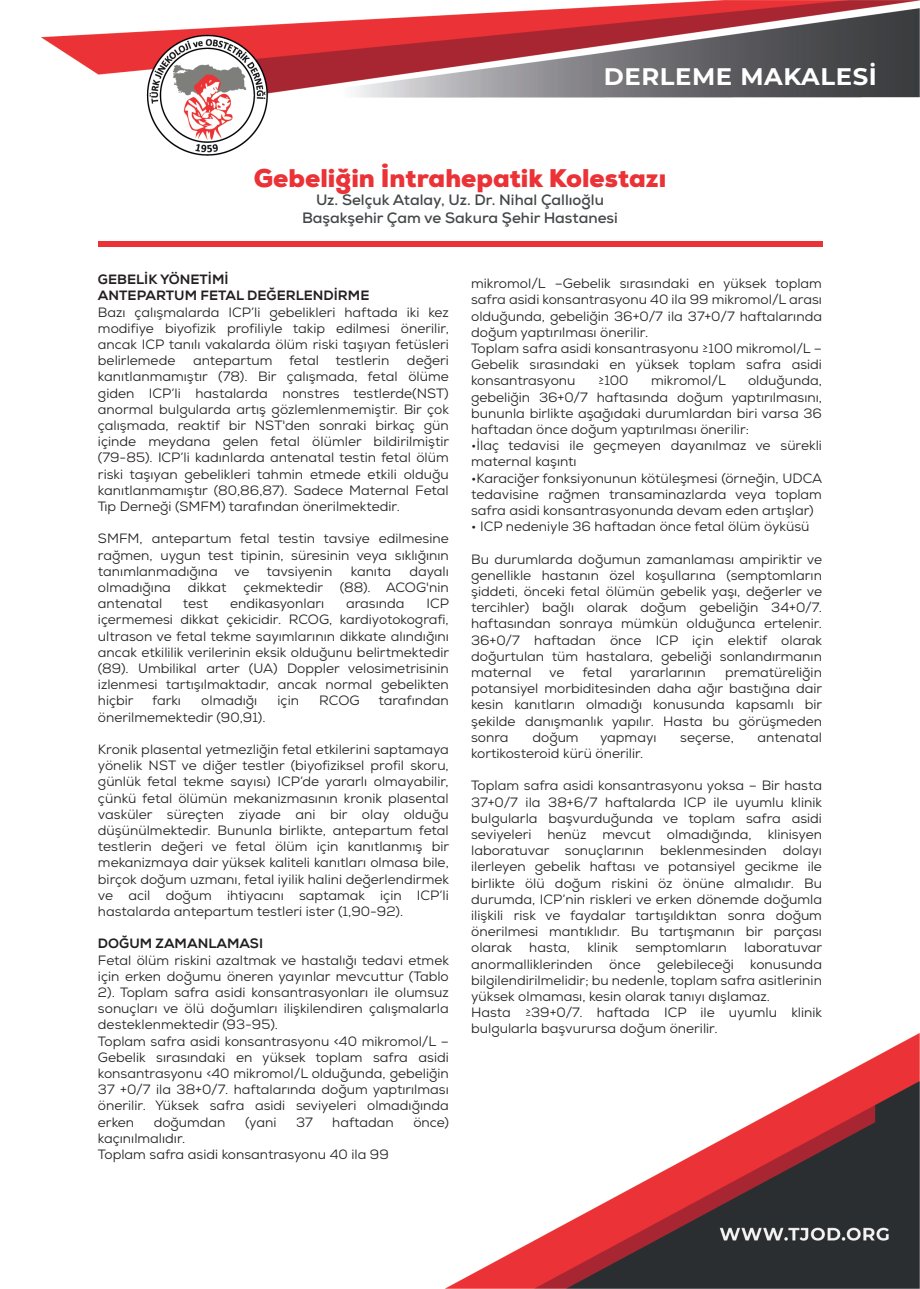
<style>
.page{position:relative;width:920px;height:1289px;background:#fff}
.page>*{position:absolute;margin:0;border:0;box-sizing:border-box;transform-origin:0 0}
.t1{font:900 25.5px "Nexa";color:#eb3236}
.t2{font:700 24px "Montserrat";letter-spacing:.025em;color:#fff}
.t3{font:700 15px/18px "Nexa";color:#444749;text-align:center}
.t4{font:13.5px/16.2px "Nexa";color:#231f20;text-align:justify}
.t5{font:800 13.5px/16.2px "Nexa";color:#231f20}
</style>
<div class="page">
<img style="left:41px;top:0;width:878px;height:1289px">
<div style="left:98px;top:241px;width:723px;height:5px;background:#eb3236"></div>
<h2 class="t2" style="left:603px;top:60px;width:274px">DERLEME MAKALESİ</h2>
<h1 class="t1" style="left:254px;top:162px;width:414px">Gebeliğin İntrahepatik Kolestazı</h1>
<p class="t3" style="left:302px;top:191px;width:317px">Uz. Selçuk Atalay, Uz. Dr. Nihal Çallıoğlu<br>Başakşehir Çam ve Sakura Şehir Hastanesi</p>
<p class="t5" style="left:98px;top:271px;width:273px">GEBELİK YÖNETİMİ<br>ANTEPARTUM FETAL DEĞERLENDİRME</p>
<p class="t4" style="left:98px;top:304px;width:352px">Bazı çalışmalarda ICP’li gebelikleri haftada iki kez modifiye biyofizik profiliyle takip edilmesi önerilir, ancak ICP tanılı vakalarda ölüm riski taşıyan fetüsleri belirlemede</p>
<p class="t4" style="left:98px;top:352px;width:352px;text-indent:309px">değeri kanıtlanmamıştır (78). Bir çalışmada, fetal ölüme giden ICP’li hastalarda nonstres testlerde(NST) anormal bulgularda artış gözlemlenmemiştir. Bir çok çalışmada, reaktif bir NST'den sonraki birkaç gün içinde meydana gelen fetal ölümler bildirilmiştir (79-85). ICP’li kadınlarda antenatal testin fetal ölüm riski taşıyan gebelikleri tahmin etmede etkili olduğu kanıtlanmamıştır (80,86,87). Sadece Maternal Fetal Tıp Derneği (SMFM) tarafından önerilmektedir.</p>
<p class="t4" style="left:98px;top:531px;width:352px">SMFM, antepartum fetal testin tavsiye edilmesine rağmen, uygun test tipinin, süresinin veya sıklığının tanımlanmadığına ve</p>
<p class="t4" style="left:193px;top:352px;width:198px">antepartum fetal testlerin</p>
<p class="t4" style="left:266px;top:563px;width:67px">tavsiyenin</p>
<p class="t4" style="left:351px;top:563px;width:42px">kanıta</p>
<p class="t4" style="left:409px;top:563px;width:41px">dayalı</p>
<p class="t4" style="left:98px;top:579px;width:74px">olmadığına</p>
<p class="t4" style="left:188px;top:579px;width:40px">dikkat</p>
<p class="t4" style="left:243px;top:579px;width:207px">çekmektedir (88). ACOG'nin</p>
<p class="t4" style="left:98px;top:595px;width:66px">antenatal</p>
<p class="t4" style="left:183px;top:595px;width:27px">test</p>
<p class="t4" style="left:230px;top:595px;width:95px">endikasyonları</p>
<p class="t4" style="left:346px;top:595px;width:60px">arasında</p>
<p class="t4" style="left:98px;top:595px;width:352px;text-indent:328px">ICP içermemesi dikkat çekicidir. RCOG, kardiyotokografi, ultrason ve fetal tekme sayımlarının dikkate alındığını ancak etkililik verilerinin eksik olduğunu belirtmektedir (89). Umbilikal arter (UA) Doppler velosimetrisinin izlenmesi tartışılmaktadır, ancak normal gebelikten hiçbir</p>
<p class="t4" style="left:152px;top:693px;width:30px">farkı</p>
<p class="t4" style="left:201px;top:693px;width:57px">olmadığı</p>
<p class="t4" style="left:277px;top:693px;width:23px">için</p>
<p class="t4" style="left:319px;top:693px;width:42px">RCOG</p>
<p class="t4" style="left:378px;top:693px;width:72px">tarafından</p>
<p class="t4" style="left:98px;top:709px;width:169px">önerilmemektedir (90,91).</p>
<p class="t4" style="left:98px;top:741px;width:352px">Kronik plasental yetmezliğin fetal etkilerini saptamaya yönelik NST ve diğer testler (biyofiziksel profil skoru, günlük fetal tekme sayısı) ICP’de yararlı olmayabilir, çünkü fetal ölümün mekanizmasının kronik plasental vasküler süreçten ziyade ani bir olay olduğu düşünülmektedir. Bununla birlikte, antepartum fetal testlerin değeri ve fetal ölüm için kanıtlanmış bir mekanizmaya dair yüksek kaliteli kanıtları olmasa bile, birçok doğum uzmanı, fetal iyilik halini değerlendirmek ve acil doğum ihtiyacını saptamak için ICP’li hastalarda antepartum testleri ister (1,90-92).</p>
<p class="t5" style="left:98px;top:936px;width:166px">DOĞUM ZAMANLAMASI</p>
<p class="t4" style="left:98px;top:952px;width:352px;text-align:left">Fetal ölüm riskini azaltmak ve hastalığı tedavi etmek için erken doğumu öneren yayınlar mevcuttur (Tablo 2). Toplam safra asidi konsantrasyonları ile olumsuz sonuçları ve ölü doğumları ilişkilendiren çalışmalarla desteklenmektedir (93-95).<br>Toplam safra asidi konsantrasyonu &lt;40 mikromol/L – Gebelik sırasındaki en yüksek toplam safra asidi konsantrasyonu &lt;40 mikromol/L olduğunda, gebeliğin 37 +0/7 ila 38+0/7. haftalarında doğum yaptırılması önerilir. Yüksek safra asidi seviyeleri olmadığında erken</p>
<p class="t4" style="left:154px;top:1114px;width:73px">doğumdan</p>
<p class="t4" style="left:245px;top:1114px;width:33px">(yani</p>
<p class="t4" style="left:296px;top:1114px;width:18px">37</p>
<p class="t4" style="left:332px;top:1114px;width:63px">haftadan</p>
<p class="t4" style="left:413px;top:1114px;width:37px">önce)</p>
<p class="t4" style="left:98px;top:1130px;width:292px">kaçınılmalıdır.<br>Toplam safra asidi konsantrasyonu 40 ila 99</p>
<p class="t4" style="left:471px;top:275px;width:352px;text-align:left">mikromol/L –Gebelik sırasındaki en yüksek toplam safra asidi konsantrasyonu 40 ila 99 mikromol/L arası olduğunda, gebeliğin 36+0/7 ila 37+0/7 haftalarında doğum yaptırılması önerilir.<br>Toplam safra asidi konsantrasyonu ≥100 mikromol/L – Gebelik sırasındaki en yüksek toplam safra asidi konsantrasyonu</p>
<p class="t4" style="left:598px;top:373px;width:32px">≥100</p>
<p class="t4" style="left:651px;top:373px;width:76px">mikromol/L</p>
<p class="t4" style="left:471px;top:373px;width:352px;text-indent:277px">olduğunda, gebeliğin 36+0/7 haftasında doğum yaptırılmasını, bununla birlikte aşağıdaki durumlardan biri varsa 36 haftadan önce doğum yaptırılması önerilir:</p>
<p class="t4" style="left:471px;top:437px;width:352px">•İlaç tedavisi ile geçmeyen dayanılmaz ve sürekli maternal kaşıntı</p>
<p class="t4" style="left:471px;top:470px;width:352px">•Karaciğer fonksiyonunun kötüleşmesi (örneğin, UDCA tedavisine rağmen transaminazlarda veya toplam safra asidi konsantrasyonunda devam eden artışlar)</p>
<p class="t4" style="left:471px;top:518px;width:339px">• ICP nedeniyle 36 haftadan önce fetal ölüm öyküsü</p>
<p class="t4" style="left:471px;top:551px;width:352px">Bu durumlarda doğumun zamanlaması ampiriktir ve genellikle hastanın özel koşullarına (semptomların şiddeti, önceki fetal ölümün gebelik yaşı, değerler ve tercihler) bağlı olarak doğum gebeliğin 34+0/7. haftasından sonraya mümkün olduğunca ertelenir.<br>36+0/7 haftadan önce ICP için elektif olarak doğurtulan tüm hastalara, gebeliği sonlandırmanın maternal</p>
<p class="t4" style="left:471px;top:664px;width:352px;text-indent:254px">prematüreliğin potansiyel morbiditesinden daha ağır bastığına dair kesin kanıtların olmadığı konusunda kapsamlı bir şekilde danışmanlık yapılır. Hasta bu görüşmeden sonra</p>
<p class="t4" style="left:549px;top:664px;width:17px">ve</p>
<p class="t4" style="left:582px;top:664px;width:32px">fetal</p>
<p class="t4" style="left:629px;top:664px;width:78px">yararlarının</p>
<p class="t4" style="left:532px;top:729px;width:48px">doğum</p>
<p class="t4" style="left:600px;top:729px;width:58px">yapmayı</p>
<p class="t4" style="left:680px;top:729px;width:55px">seçerse,</p>
<p class="t4" style="left:757px;top:729px;width:66px">antenatal</p>
<p class="t4" style="left:471px;top:745px;width:174px">kortikosteroid kürü önerilir.</p>
<p class="t4" style="left:471px;top:778px;width:352px">Toplam safra asidi konsantrasyonu yoksa – Bir hasta 37+0/7 ila 38+6/7 haftalarda ICP ile uyumlu klinik bulgularla başvurduğunda ve toplam safra asidi seviyeleri henüz mevcut olmadığında, klinisyen laboratuvar sonuçlarının beklenmesinden dolayı ilerleyen gebelik haftası ve potansiyel gecikme ile birlikte ölü doğum riskini öz önüne almalıdır. Bu durumda, ICP’nin riskleri ve erken dönemde doğumla ilişkili risk ve faydalar tartışıldıktan sonra doğum önerilmesi mantıklıdır. Bu tartışmanın bir parçası olarak</p>
<p class="t4" style="left:529px;top:940px;width:42px">hasta,</p>
<p class="t4" style="left:587px;top:940px;width:32px">klinik</p>
<p class="t4" style="left:635px;top:940px;width:93px">semptomların</p>
<p class="t4" style="left:471px;top:940px;width:352px;text-align:left;text-indent:273px">laboratuvar anormalliklerinden önce gelebileceği konusunda bilgilendirilmelidir; bu nedenle, toplam safra asitlerinin yüksek olmaması, kesin olarak tanıyı dışlamaz.<br>Hasta ≥39+0/7. haftada ICP ile uyumlu klinik bulgularla başvurursa doğum önerilir.</p>
</div>
